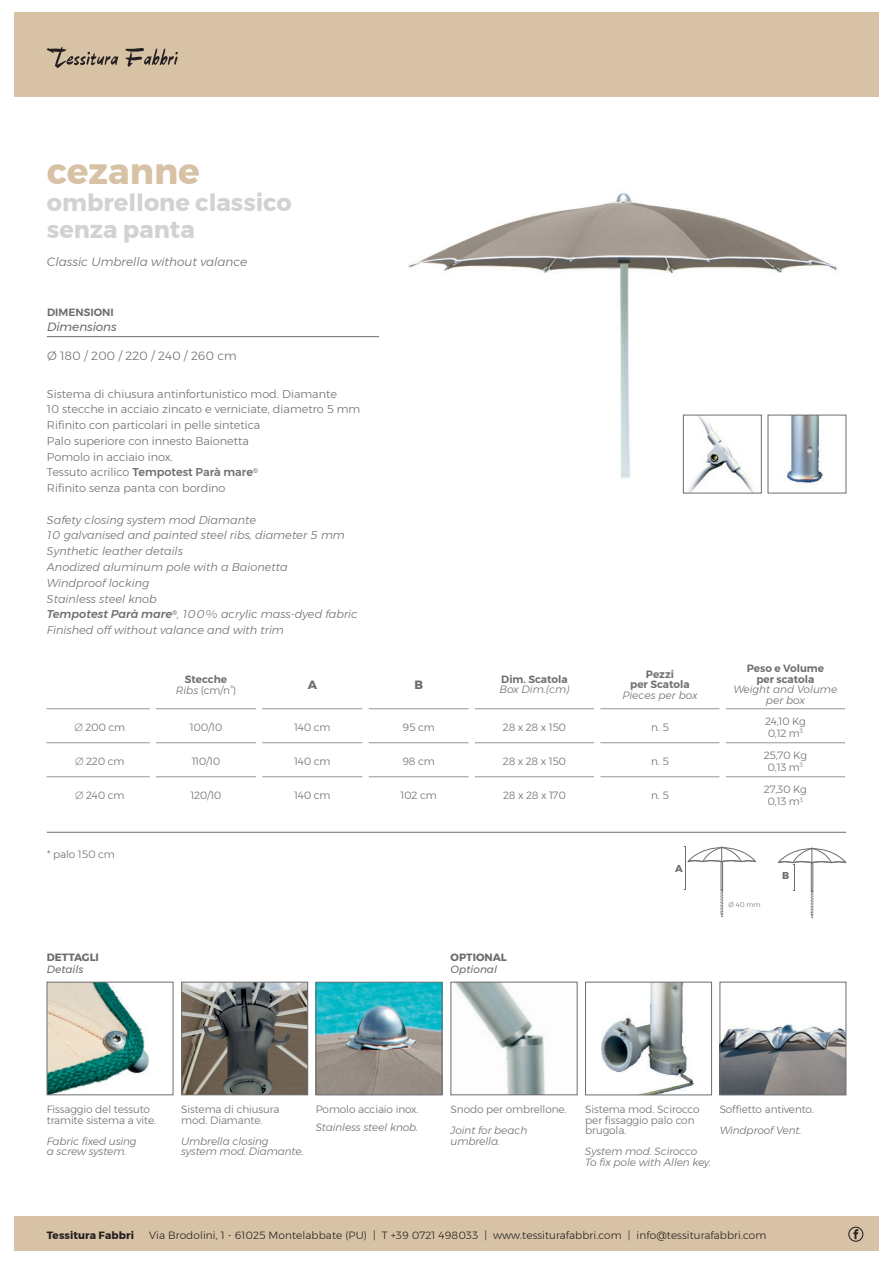
<style>
.page{position:relative;width:893px;height:1263px;background:#fff}
.page>*{position:absolute;margin:0;border:0;box-sizing:border-box;transform-origin:0 0}
.t1{font:700 36px "Montserrat";color:#d7c2a5}
.t2{font:700 24px/27px "Montserrat";color:#d1d2d4}
.t3{font:italic 300 12px "Montserrat";color:#6c6d70}
.t4{font:300 12px "Montserrat";color:#6c6d70}
.t5{font:italic 12px "Montserrat";letter-spacing:-.01em;color:#6c6d70}
.t6{font:700 12px "Montserrat";color:#6c6d70}
.t7{font:300 11.25px/15.8px "Montserrat";color:#6c6d70}
.t8{font:italic 300 11.25px/15.8px "Montserrat";color:#6c6d70}
.t9{font:300 10.5px/10.5px "Montserrat";letter-spacing:-.01em;color:#6c6d70}
.t10{font:italic 300 10.5px/10.5px "Montserrat";letter-spacing:-.01em;color:#6c6d70}
.t11{font:300 10.5px "Montserrat";letter-spacing:.01em;color:#231f20}
.t12{font:600 10.5px/10.5px "Montserrat";color:#6c6d70;text-align:center}
.t13{font:700 10.5px "Montserrat";color:#6c6d70}
.t14{font:italic 10.5px "Montserrat";color:#6c6d70}
.t15{font:700 10.5px "Montserrat";letter-spacing:.01em;color:#231f20}
.t16{font:700 9.9px "Montserrat";color:#6c6d70}
.t17{font:300 6.75px "Montserrat";color:#6c6d70}
.s1{font-weight:500}
.s2{font-weight:300;font-style:italic}
.s3{font-weight:300}
.s4{font-family:"Akrobat";font-weight:400}
</style>
<div class="page">
<img style="left:356px;top:193px;width:491px;height:301px">
<img style="left:685px;top:417px;width:74px;height:74px">
<img style="left:777px;top:417px;width:54px;height:74px">
<hr style="left:47px;top:336px;width:332px;height:1px;background:#6c6d70">
<img style="left:49px;top:984px;width:100px;height:109px">
<div style="left:47px;top:982px;width:126px;height:113px;border:1px solid #6c6d70"></div>
<img style="left:183px;top:984px;width:123px;height:109px">
<div style="left:181px;top:982px;width:127px;height:113px;border:1px solid #6c6d70"></div>
<img style="left:455px;top:984px;width:90px;height:109px">
<div style="left:451px;top:982px;width:126px;height:113px;border:1px solid #6c6d70"></div>
<img style="left:722px;top:1024px;width:122px;height:69px">
<div style="left:720px;top:982px;width:126px;height:113px;border:1px solid #6c6d70"></div>
<img style="left:602px;top:984px;width:92px;height:109px">
<div style="left:585px;top:982px;width:127px;height:113px;border:1px solid #6c6d70"></div>
<svg style="left:777px;top:847px;width:70px;height:72px"></svg>
<svg style="left:684px;top:846px;width:72px;height:71px"></svg>
<hr style="left:47px;top:708px;width:103px;height:1px;background:#939598">
<hr style="left:156px;top:708px;width:100px;height:1px;background:#939598">
<hr style="left:262px;top:708px;width:100px;height:1px;background:#939598">
<hr style="left:368px;top:708px;width:101px;height:1px;background:#939598">
<hr style="left:475px;top:708px;width:119px;height:1px;background:#939598">
<hr style="left:600px;top:708px;width:120px;height:1px;background:#939598">
<hr style="left:726px;top:708px;width:119px;height:1px;background:#939598">
<hr style="left:47px;top:742px;width:103px;height:1px;background:#939598">
<hr style="left:156px;top:742px;width:100px;height:1px;background:#939598">
<hr style="left:262px;top:742px;width:100px;height:1px;background:#939598">
<hr style="left:368px;top:742px;width:101px;height:1px;background:#939598">
<hr style="left:475px;top:742px;width:119px;height:1px;background:#939598">
<hr style="left:600px;top:742px;width:120px;height:1px;background:#939598">
<hr style="left:726px;top:742px;width:119px;height:1px;background:#939598">
<hr style="left:47px;top:776px;width:103px;height:1px;background:#939598">
<hr style="left:156px;top:776px;width:100px;height:1px;background:#939598">
<hr style="left:262px;top:776px;width:100px;height:1px;background:#939598">
<hr style="left:368px;top:776px;width:101px;height:1px;background:#939598">
<hr style="left:475px;top:776px;width:119px;height:1px;background:#939598">
<hr style="left:600px;top:776px;width:120px;height:1px;background:#939598">
<hr style="left:726px;top:776px;width:119px;height:1px;background:#939598">
<hr style="left:47px;top:832px;width:799px;height:1px;background:#6c6d70">
<div style="left:14px;top:1216px;width:864px;height:35px;background:#d7c2a5"></div>
<svg style="left:853px;top:1229px;width:5px;height:10px"></svg>
<div style="left:848px;top:1227px;width:15px;height:15px;border:1px solid #231f20;border-radius:50%"></div>
<img style="left:318px;top:984px;width:122px;height:109px">
<div style="left:316px;top:982px;width:126px;height:113px;border:1px solid #6c6d70"></div>
<div style="left:14px;top:12px;width:864px;height:84px;background:#d7c2a5"></div>
<svg style="left:125px;top:48px;width:53px;height:19px"></svg>
<svg style="left:47px;top:47px;width:71px;height:21px"></svg>
<h1 class="t1" style="left:47px;top:142px;width:155px">cezanne</h1>
<h2 class="t2" style="left:47px;top:189px;width:246px">ombrellone classico senza panta</h2>
<p class="t3" style="left:47px;top:253px;width:202px">Classic Umbrella without valance</p>
<p class="t12" style="left:47px;top:307px;width:68px">DIMENSIONI</p>
<p class="t5" style="left:47px;top:318px;width:71px">Dimensions</p>
<p class="t4" style="left:47px;top:346px;width:191px">Ø 180 / 200 / 220 / 240 / 260 cm</p>
<p class="t7" style="left:47px;top:386px;width:315px">Sistema di chiusura antinfortunistico mod. Diamante<br>10 stecche in acciaio zincato e verniciate, diametro 5 mm Rifinito con particolari in pelle sintetica<br>Palo superiore con innesto Baionetta<br>Pomolo in acciaio inox.<br>Tessuto acrilico <span class="s1">Tempotest Parà mare</span><sup>®<br></sup>Rifinito senza panta con bordino</p>
<p class="t8" style="left:47px;top:512px;width:312px">Safety closing system mod Diamante<br>10 galvanised and painted steel ribs, diameter 5 mm Synthetic leather details<br>Anodized aluminum pole with a Baionetta<br>Windproof locking<br>Stainless steel knob<br><span class="s1">Tempotest Parà mare</span><sup>®</sup>, 100% acrylic mass-dyed fabric Finished off without valance and with trim</p>
<p class="t12" style="left:176px;top:674px;width:62px">Stecche<br><span class="s2">Ribs</span> <span class="s3">(cm/n°)</span></p>
<p class="t6" style="left:308px;top:675px;width:11px">A</p>
<p class="t6" style="left:414px;top:675px;width:10px">B</p>
<p class="t12" style="left:501px;top:674px;width:68px">Dim. Scatola</p>
<p class="t10" style="left:499px;top:684px;width:72px">Box Dim.(cm)</p>
<p class="t12" style="left:630px;top:669px;width:61px">Pezzi<br>per Scatola</p>
<p class="t10" style="left:622px;top:689px;width:77px">Pieces per box</p>
<p class="t12" style="left:747px;top:663px;width:79px">Peso e Volume per scatola</p>
<p class="t10" style="left:733px;top:684px;width:105px;text-align:center">Weight and Volume per box</p>
<p class="t9" style="left:74px;top:722px;width:52px"><span class="s4">∅</span> 200 cm</p>
<p class="t9" style="left:190px;top:722px;width:34px">100/10</p>
<p class="t9" style="left:294px;top:722px;width:38px">140 cm</p>
<p class="t9" style="left:403px;top:722px;width:34px">95 cm</p>
<p class="t9" style="left:503px;top:722px;width:65px">28 x 28 x 150</p>
<p class="t9" style="left:651px;top:722px;width:19px">n. 5</p>
<p class="t9" style="left:765px;top:715px;width:42px;line-height:12px">24,10 Kg<br>0,12 m<sup>3</sup></p>
<p class="t9" style="left:75px;top:756px;width:51px"><span class="s4">∅</span> 220 cm</p>
<p class="t9" style="left:192px;top:756px;width:30px">110/10</p>
<p class="t9" style="left:294px;top:756px;width:38px">140 cm</p>
<p class="t9" style="left:402px;top:756px;width:34px">98 cm</p>
<p class="t9" style="left:503px;top:756px;width:65px">28 x 28 x 150</p>
<p class="t9" style="left:651px;top:756px;width:19px">n. 5</p>
<p class="t9" style="left:764px;top:749px;width:45px;line-height:12px;text-align:center">25,70 Kg<br>0,13 m<sup>3</sup></p>
<p class="t9" style="left:75px;top:790px;width:51px"><span class="s4">∅</span> 240 cm</p>
<p class="t9" style="left:191px;top:790px;width:32px">120/10</p>
<p class="t9" style="left:294px;top:790px;width:38px">140 cm</p>
<p class="t9" style="left:401px;top:790px;width:37px">102 cm</p>
<p class="t9" style="left:503px;top:790px;width:64px">28 x 28 x 170</p>
<p class="t9" style="left:651px;top:790px;width:19px">n. 5</p>
<p class="t9" style="left:764px;top:783px;width:44px;line-height:12px;text-align:center">27,30 Kg<br>0,13 m<sup>3</sup></p>
<p class="t9" style="left:47px;top:848px;width:69px">* palo 150 cm</p>
<p class="t13" style="left:47px;top:948px;width:54px">DETTAGLI</p>
<p class="t13" style="left:451px;top:948px;width:58px">OPTIONAL</p>
<p class="t14" style="left:47px;top:961px;width:38px">Details</p>
<p class="t14" style="left:451px;top:961px;width:48px">Optional</p>
<p class="t16" style="left:675px;top:861px;width:9px">A</p>
<p class="t17" style="left:729px;top:899px;width:33px">Ø 40 mm</p>
<p class="t16" style="left:782px;top:867px;width:9px">B</p>
<p class="t9" style="left:47px;top:1104px;width:111px">Fissaggio del tessuto tramite sistema a vite.</p>
<p class="t10" style="left:47px;top:1136px;width:91px">Fabric fixed using a screw system.</p>
<p class="t9" style="left:181px;top:1104px;width:100px">Sistema di chiusura mod. Diamante.</p>
<p class="t10" style="left:181px;top:1136px;width:124px">Umbrella closing system mod. Diamante.</p>
<p class="t9" style="left:316px;top:1104px;width:104px">Pomolo acciaio inox.</p>
<p class="t10" style="left:316px;top:1122px;width:104px">Stainless steel knob.</p>
<p class="t9" style="left:451px;top:1104px;width:117px">Snodo per ombrellone.</p>
<p class="t10" style="left:451px;top:1125px;width:78px">Joint for beach umbrella.</p>
<p class="t9" style="left:585px;top:1104px;width:116px">Sistema mod. Scirocco per fissaggio palo con brugola.</p>
<p class="t10" style="left:585px;top:1146px;width:127px">System mod. Scirocco<br>To fix pole with Allen key.</p>
<p class="t9" style="left:720px;top:1104px;width:96px">Soffietto antivento.</p>
<p class="t10" style="left:720px;top:1125px;width:83px">Windproof Vent.</p>
<p class="t15" style="left:47px;top:1226px;width:89px">Tessitura Fabbri</p>
<p class="t11" style="left:149px;top:1227px;width:619px">Via Brodolini, 1 - 61025 Montelabbate (PU) | T +39 0721 498033 | www.tessiturafabbri.com | info@tessiturafabbri.com</p>
</div>
